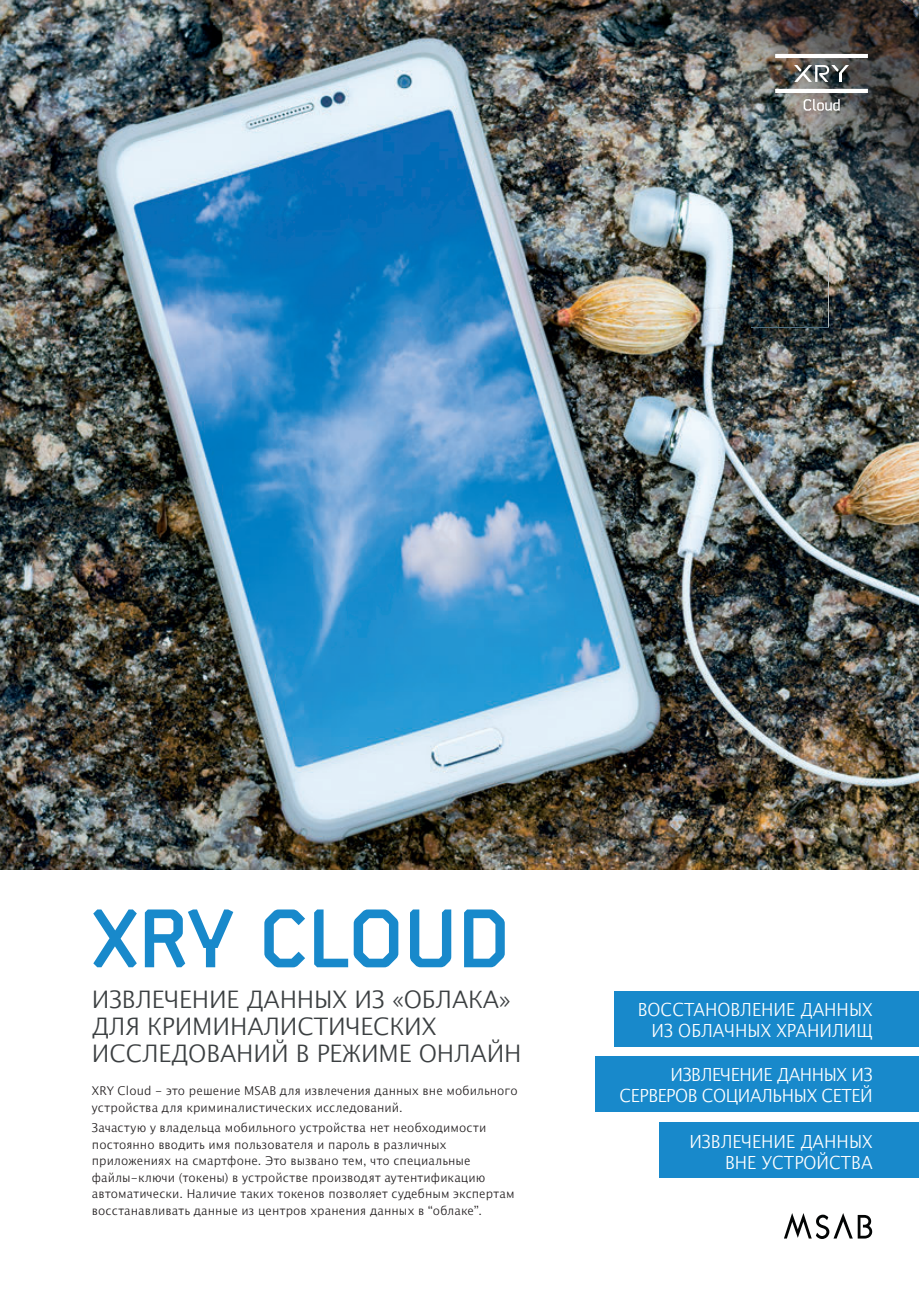
<style>
.page{position:relative;width:919px;height:1289px;background:#fff}
.page>*{position:absolute;margin:0;border:0;box-sizing:border-box;transform-origin:0 0}
.t1{font:700 82.5px "Borda";color:#1889cb}
.t2{font:300 24px/27px "Lucida Grande";letter-spacing:-.005em;color:#3b3f41}
.t3{font:300 18px/21px "Lucida Grande";color:#fff;text-align:right;scale:.95 1}
.t4{font:300 18px/21px "Lucida Grande";letter-spacing:-.025em;color:#fff;text-align:right;scale:.95 1}
.t5{font:300 12px/16.5px "Lucida Grande";letter-spacing:.01em;color:#231f20}
</style>
<div class="page">
<img style="left:0;top:0;width:918px;height:870px">
<img style="left:628px;top:0;width:290px;height:286px">
<svg style="left:784px;top:1213px;width:88px;height:25px"></svg>
<div style="left:614px;top:991px;width:304px;height:55px;background:#1889cb"></div>
<div style="left:595px;top:1056px;width:323px;height:56px;background:#1889cb"></div>
<div style="left:659px;top:1122px;width:259px;height:55px;background:#1889cb"></div>
<img style="left:751px;top:327px;width:77px;height:77px">
<svg style="left:774px;top:54px;width:93px;height:5px"></svg>
<svg style="left:774px;top:89px;width:93px;height:23px"></svg>
<svg style="left:793px;top:65px;width:55px;height:18px"></svg>
<h1 class="t1" style="left:92px;top:879px;width:419px">XRY CLOUD</h1>
<h2 class="t2" style="left:92px;top:985px;width:431px">ИЗВЛЕЧЕНИЕ ДАННЫХ ИЗ «ОБЛАКА»<br>ДЛЯ КРИМИНАЛИСТИЧЕСКИХ<br>ИССЛЕДОВАНИЙ В РЕЖИМЕ ОНЛАЙН</h2>
<h3 class="t3" style="left:637px;top:997px;width:249px">ВОССТАНОВЛЕНИЕ ДАННЫХ<br>ИЗ ОБЛАЧНЫХ ХРАНИЛИЩ</h3>
<h3 class="t4" style="left:619px;top:1063px;width:268px">ИЗВЛЕЧЕНИЕ ДАННЫХ ИЗ<br>СЕРВЕРОВ СОЦИАЛЬНЫХ СЕТЕЙ</h3>
<h3 class="t3" style="left:689px;top:1130px;width:194px">ИЗВЛЕЧЕНИЕ ДАННЫХ<br>ВНЕ УСТРОЙСТВА</h3>
<p class="t5" style="left:92px;top:1081px;width:427px">XRY Cloud - это решение MSAB для извлечения данных вне мобильного устройства для криминалистических исследований.</p>
<p class="t5" style="left:92px;top:1119px;width:424px">Зачастую у владельца мобильного устройства нет необходимости постоянно вводить имя пользователя и пароль в различных приложениях на смартфоне. Это вызвано тем, что специальные файлы-ключи (токены) в устройстве производят аутентификацию автоматически. Наличие таких токенов позволяет судебным экспертам восстанавливать данные из центров хранения данных в “облаке”.</p>
</div>
